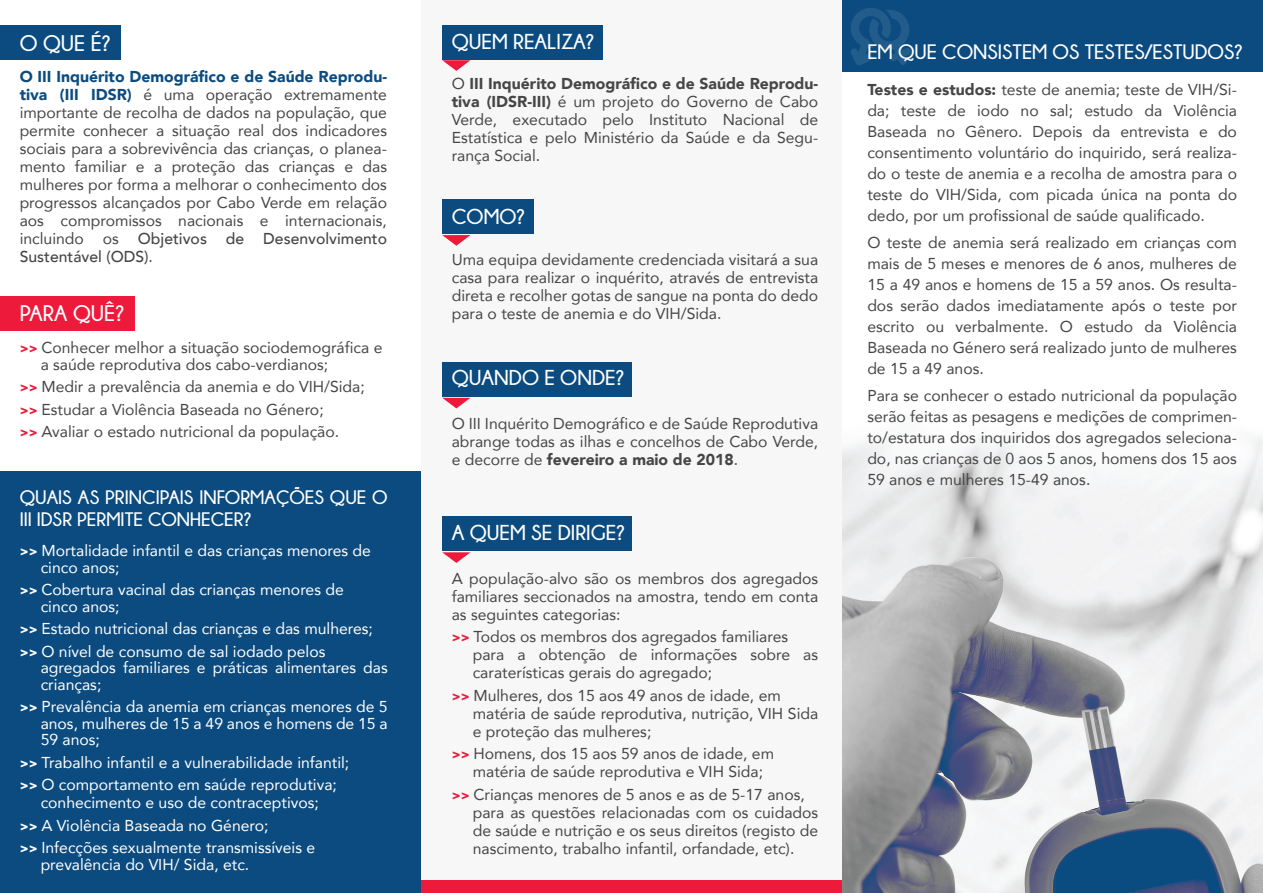
<style>
.page{position:relative;width:1263px;height:893px;background:#fff}
.page>*{position:absolute;margin:0;border:0;box-sizing:border-box;transform-origin:0 0}
.t1{font:700 22.5px "Champagne&Limousines";color:#fff}
.t2{font:700 21.45px "Champagne&Limousines";color:#fff}
.t3{font:700 20.85px "Champagne&Limousines";color:#fff}
.t4{font:700 19.5px/22.5px "Champagne&Limousines";color:#fff}
.t5{font:15.75px/18px "Avenir";color:#464647;text-align:justify}
.t6{font:15.75px/16.5px "Avenir";color:#fff}
.s1{font-weight:900;color:#0b4b7f}
.s2{font-weight:500}
.s3{font-weight:900;font-size:13.5px;color:#ed1a3b}
.s4{font-weight:900;font-size:13.5px}
.s5{font-weight:900}
</style>
<div class="page">
<div style="left:0;top:297px;width:134px;height:34px;background:#ed1a3b"></div>
<div style="left:0;top:25px;width:121px;height:34px;background:#0b4b7f"></div>
<div style="left:0;top:471px;width:421px;height:422px;background:#0b4b7f"></div>
<div style="left:842px;top:0;width:421px;height:71px;background:#0b4b7f"></div>
<div style="left:421px;top:0;width:421px;height:893px;background:#f7f7f7"></div>
<div style="left:442px;top:25px;width:161px;height:34px;background:#0b4b7f"></div>
<svg style="left:442px;top:60px;width:28px;height:11px"></svg>
<div style="left:442px;top:200px;width:92px;height:34px;background:#0b4b7f"></div>
<svg style="left:442px;top:235px;width:28px;height:11px"></svg>
<div style="left:442px;top:362px;width:190px;height:34px;background:#0b4b7f"></div>
<svg style="left:442px;top:398px;width:28px;height:10px"></svg>
<svg style="left:851px;top:8px;width:60px;height:57px"></svg>
<svg style="left:842px;top:437px;width:421px;height:456px"></svg>
<div style="left:442px;top:517px;width:190px;height:34px;background:#0b4b7f"></div>
<svg style="left:442px;top:552px;width:28px;height:11px"></svg>
<div style="left:421px;top:880px;width:421px;height:13px;background:#ed1a3b"></div>
<h1 class="t1" style="left:20px;top:31px;width:93px">O QUE É?</h1>
<p class="t5" style="left:20px;top:67px;width:369px"><span class="s1">O III Inquérito Demográfico e de Saúde Reprodu&shy;tiva (III IDSR)</span> é uma operação extremamente importante de recolha de dados na população, que permite conhecer a situação real dos indicadores sociais para a sobrevivência das crianças, o planea&shy;mento familiar e a proteção das crianças e das mulheres por forma a melhorar o conhecimento dos progressos alcançados por Cabo Verde em relação aos compromissos nacionais e internacionais, incluindo os <span class="s2">Objetivos de Desenvolvimento Sustentável (ODS)</span>.</p>
<h1 class="t1" style="left:20px;top:301px;width:106px">PARA QUÊ?</h1>
<p class="t5" style="left:41px;top:339px;width:343px;line-height:16.5px;text-indent:-21px"><span class="s3">&gt;&gt;</span> Conhecer melhor a situação sociodemográfica e a saúde reprodutiva dos cabo-verdianos;</p>
<p class="t5" style="left:20px;top:375px;width:347px;line-height:22.5px;text-align:left"><span class="s3">&gt;&gt;</span> Medir a prevalência da anemia e do VIH/Sida; <span class="s3">&gt;&gt;</span> Estudar a Violência Baseada no Género;<br><span class="s3">&gt;&gt;</span> Avaliar o estado nutricional da população.</p>
<p class="t4" style="left:20px;top:485px;width:369px">QUAIS AS PRINCIPAIS INFORMAÇÕES QUE O<br>III IDSR PERMITE CONHECER?</p>
<p class="t6" style="left:41px;top:542px;width:332px;text-indent:-21px"><span class="s4">&gt;&gt;</span> Mortalidade infantil e das crianças menores de cinco anos;</p>
<p class="t6" style="left:41px;top:581px;width:305px;text-indent:-21px"><span class="s4">&gt;&gt;</span> Cobertura vacinal das crianças menores de cinco anos;</p>
<p class="t6" style="left:20px;top:617px;width:355px;line-height:22.5px"><span class="s4">&gt;&gt;</span> Estado nutricional das crianças e das mulheres; <span class="s4">&gt;&gt;</span> O nível de consumo de sal iodado pelos</p>
<p class="t6" style="left:41px;top:659px;width:349px">agregados familiares e práticas alimentares das crianças;</p>
<p class="t6" style="left:41px;top:698px;width:349px;text-align:justify;text-indent:-21px"><span class="s4">&gt;&gt;</span> Prevalência da anemia em crianças menores de 5 anos, mulheres de 15 a 49 anos e homens de 15 a 59 anos;</p>
<p class="t6" style="left:20px;top:750px;width:331px;line-height:22.5px"><span class="s4">&gt;&gt;</span> Trabalho infantil e a vulnerabilidade infantil; <span class="s4">&gt;&gt;</span> O comportamento em saúde reprodutiva;</p>
<p class="t6" style="left:20px;top:791px;width:301px;line-height:22.5px;text-indent:21px">conhecimento e uso de contraceptivos; <span class="s4">&gt;&gt;</span> A Violência Baseada no Género;<br><span class="s4">&gt;&gt;</span> Infecções sexualmente transmissíveis e</p>
<p class="t6" style="left:41px;top:855px;width:210px">prevalência do VIH/ Sida, etc.</p>
<h2 class="t2" style="left:452px;top:30px;width:144px">QUEM REALIZA?</h2>
<p class="t5" style="left:452px;top:74px;width:368px">O <span class="s5">III Inquérito Demográfico e de Saúde Reprodu&shy;tiva (IDSR-III)</span> é um projeto do Governo de Cabo Verde, executado pelo Instituto Nacional de Estatística e pelo Ministério da Saúde e da Segu&shy;rança Social.</p>
<h2 class="t2" style="left:452px;top:205px;width:75px">COMO?</h2>
<p class="t5" style="left:452px;top:250px;width:368px">Uma equipa devidamente credenciada visitará a sua casa para realizar o inquérito, através de entrevista direta e recolher gotas de sangue na ponta do dedo para o teste de anemia e do VIH/Sida.</p>
<h2 class="t2" style="left:452px;top:366px;width:174px">QUANDO E ONDE?</h2>
<p class="t5" style="left:452px;top:414px;width:368px">O III Inquérito Demográfico e de Saúde Reprodutiva abrange todas as ilhas e concelhos de Cabo Verde, e decorre de <span class="s5">fevereiro a maio de 2018</span>.</p>
<h2 class="t2" style="left:452px;top:520px;width:175px">A QUEM SE DIRIGE?</h2>
<p class="t5" style="left:452px;top:569px;width:368px">A população-alvo são os membros dos agregados familiares seccionados na amostra, tendo em conta as seguintes categorias:</p>
<p class="t5" style="left:473px;top:627px;width:347px;text-align:left;text-indent:-21px"><span class="s3">&gt;&gt;</span> Todos os membros dos agregados familiares para a obtenção de informações sobre as caraterísticas gerais do agregado;</p>
<p class="t5" style="left:473px;top:686px;width:347px;text-align:left;text-indent:-21px"><span class="s3">&gt;&gt;</span> Mulheres, dos 15 aos 49 anos de idade, em matéria de saúde reprodutiva, nutrição, VIH Sida e proteção das mulheres;</p>
<p class="t5" style="left:473px;top:744px;width:303px;text-indent:-21px"><span class="s3">&gt;&gt;</span> Homens, dos 15 aos 59 anos de idade, em matéria de saúde reprodutiva e VIH Sida;</p>
<p class="t5" style="left:473px;top:785px;width:347px;text-align:left;text-indent:-21px"><span class="s3">&gt;&gt;</span> Crianças menores de 5 anos e as de 5-17 anos, para as questões relacionadas com os cuidados de saúde e nutrição e os seus direitos (registo de nascimento, trabalho infantil, orfandade, etc).</p>
<h3 class="t3" style="left:867px;top:40px;width:377px">EM QUE CONSISTEM OS TESTES/ESTUDOS?</h3>
<p class="t5" style="left:867px;top:78px;width:371px;line-height:21px"><span class="s5">Testes e estudos:</span> teste de anemia; teste de VIH/Si&shy;da; teste de iodo no sal; estudo da Violência Baseada no Gênero. Depois da entrevista e do consentimento voluntário do inquirido, será realiza&shy;do o teste de anemia e a recolha de amostra para o teste do VIH/Sida, com picada única na ponta do dedo, por um profissional de saúde qualificado.</p>
<p class="t5" style="left:867px;top:231px;width:371px;line-height:21px">O teste de anemia será realizado em crianças com mais de 5 meses e menores de 6 anos, mulheres de 15 a 49 anos e homens de 15 a 59 anos. Os resulta&shy;dos serão dados imediatamente após o teste por escrito ou verbalmente. O estudo da Violência Baseada no Género será realizado junto de mulheres de 15 a 49 anos.</p>
<p class="t5" style="left:867px;top:384px;width:371px;line-height:21px">Para se conhecer o estado nutricional da população serão feitas as pesagens e medições de comprimen&shy;to/estatura dos inquiridos dos agregados seleciona&shy;do, nas crianças de 0 aos 5 anos, homens dos 15 aos 59 anos e mulheres 15-49 anos.</p>
</div>
